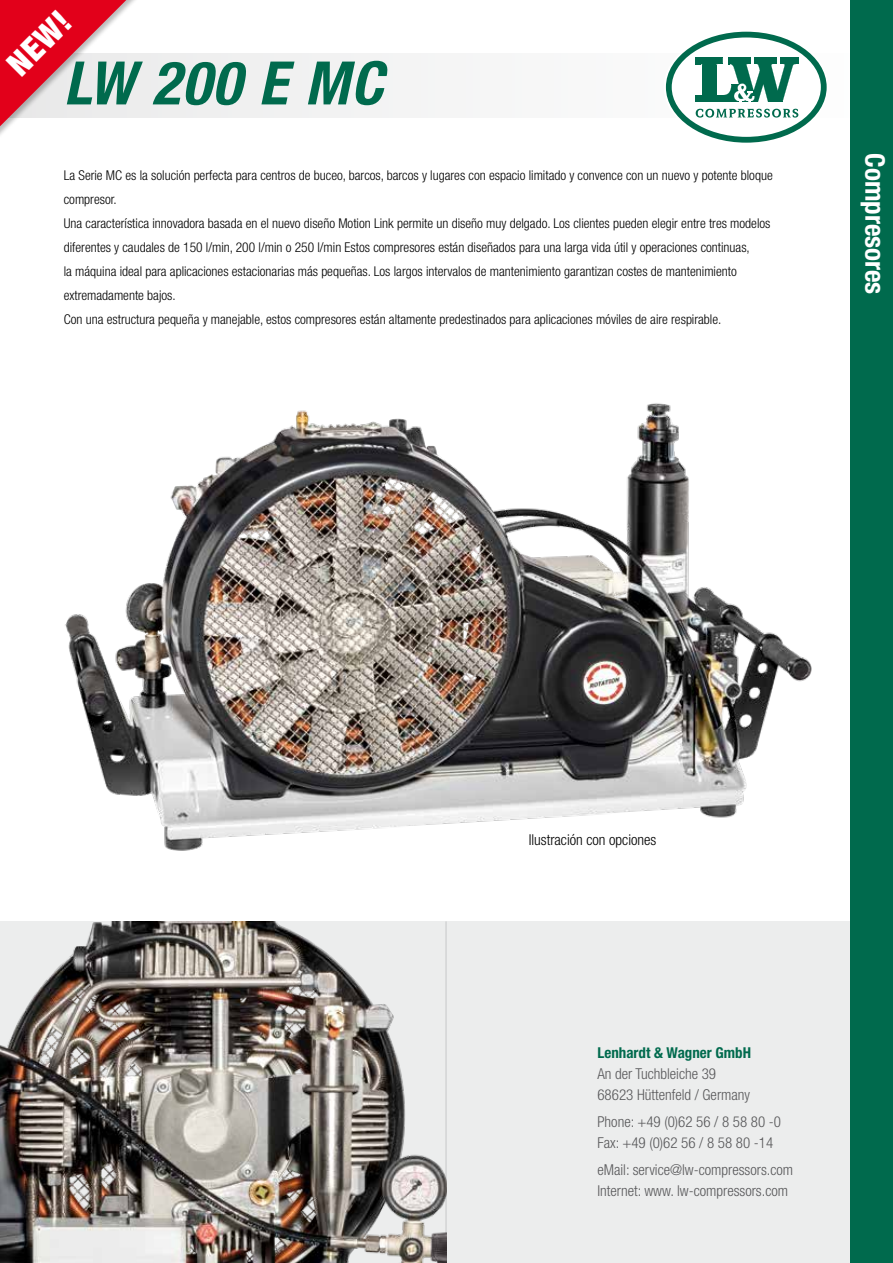
<style>
.page{position:relative;width:893px;height:1263px;background:#fff}
.page>*{position:absolute;margin:0;border:0;box-sizing:border-box;transform-origin:0 0}
.t1{font:italic 700 condensed 60px "Helvetica Neue LT Std";letter-spacing:.025em;color:#006a4d}
.t2{font:900 condensed 33px "Helvetica Neue LT Std";color:#fff}
.t3{font:700 condensed 27px "Helvetica Neue LT Std";color:#fff}
.t4{font:300 condensed 15px/21px "Helvetica Neue LT Std";color:#58585a}
.t5{font:300 condensed 15px "Helvetica Neue LT Std";color:#000}
.t6{font:700 condensed 15px "Helvetica Neue LT Std";color:#006a4d}
.t7{font:300 condensed 13.5px/24px "Helvetica Neue LT Std";color:#000}
</style>
<div class="page">
<div style="left:0;top:921px;width:850px;height:342px;background:#eceded"></div>
<div style="left:0;top:54px;width:893px;height:64px;background:#f4f4f5"></div>
<svg style="left:664px;top:30px;width:164px;height:114px"></svg>
<svg style="left:669px;top:35px;width:155px;height:105px;fill:#fff"></svg>
<div style="left:666px;top:32px;width:161px;height:111px;border:6px solid #006a4d;border-radius:50%"></div>
<svg style="left:695px;top:58px;width:104px;height:45px"></svg>
<svg style="left:696px;top:109px;width:102px;height:9px"></svg>
<div style="left:850px;top:0;width:43px;height:1263px;background:#006a4d"></div>
<img style="left:65px;top:403px;width:747px;height:448px">
<div style="left:0;top:0;width:152px;height:227px;background:#000;opacity:.27"></div>
<svg style="left:0;top:0;width:146px;height:221px"></svg>
<hr style="left:446px;top:921px;width:1px;height:342px;background:#c6c7c8">
<img style="left:0;top:921px;width:446px;height:342px">
<h2 class="t2" style="left:-1px;top:55px;width:76px;rotate:-45deg">NEW!</h2>
<h1 class="t1" style="left:64px;top:47px;width:321px">LW 200 E MC</h1>
<p class="t7" style="left:64px;top:163px;width:710px">La Serie MC es la solución perfecta para centros de buceo, barcos, barcos y lugares con espacio limitado y convence con un nuevo y potente bloque compresor.<br>Una característica innovadora basada en el nuevo diseño Motion Link permite un diseño muy delgado. Los clientes pueden elegir entre tres modelos diferentes y caudales de 150 l/min, 200 l/min o 250 l/min Estos compresores están diseñados para una larga vida útil y operaciones continuas,<br>la máquina ideal para aplicaciones estacionarias más pequeñas. Los largos intervalos de mantenimiento garantizan costes de mantenimiento extremadamente bajos.<br>Con una estructura pequeña y manejable, estos compresores están altamente predestinados para aplicaciones móviles de aire respirable.</p>
<h3 class="t3" style="left:891px;top:153px;width:143px;rotate:90deg">Compresores</h3>
<p class="t5" style="left:529px;top:831px;width:129px">Ilustración con opciones</p>
<p class="t6" style="left:597px;top:1043px;width:155px">Lenhardt &amp; Wagner GmbH</p>
<p class="t4" style="left:597px;top:1063px;width:154px">An der Tuchbleiche 39<br>68623 Hüttenfeld / Germany</p>
<p class="t4" style="left:597px;top:1111px;width:185px">Phone: +49 (0)62 56 / 8 58 80 -0<br>Fax: +49 (0)62 56 / 8 58 80 -14</p>
<p class="t4" style="left:597px;top:1159px;width:197px">eMail: service@lw-compressors.com<br>Internet: www. lw-compressors.com</p>
</div>
